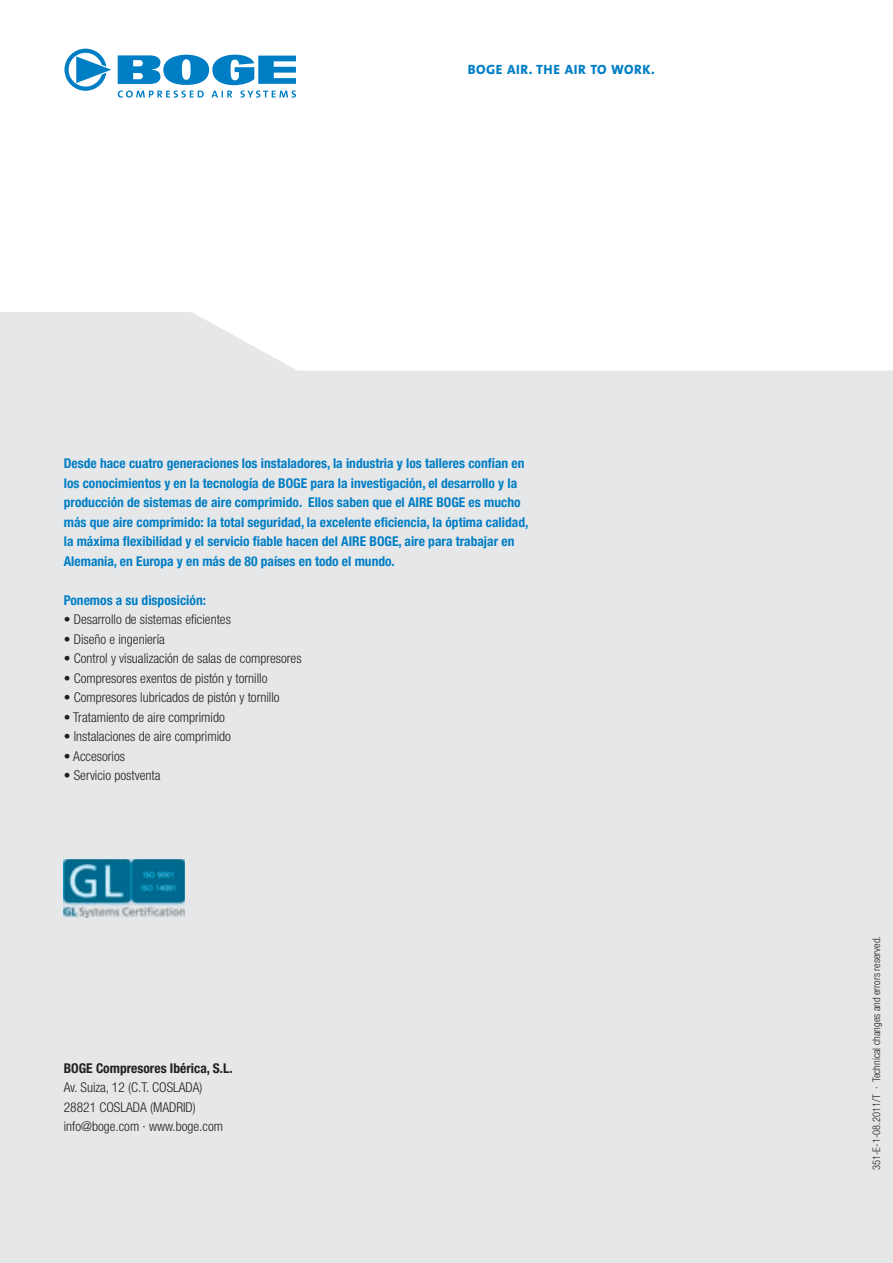
<style>
.page{position:relative;width:893px;height:1263px;background:#fff}
.page>*{position:absolute;margin:0;border:0;box-sizing:border-box;transform-origin:0 0}
.t1{font:700 condensed 13.5px/19.5px "Helvetica Neue";color:#007ec5}
.t2{font:300 condensed 13.5px/19.5px "Helvetica Neue";color:#231f20}
.t3{font:700 condensed 13.5px "Helvetica Neue";color:#231f20}
.t4{font:800 13.5px "The Sans";letter-spacing:.035em;color:#007ec5}
.t5{font:300 condensed 10.5px "Helvetica Neue";color:#231f20}
</style>
<div class="page">
<div style="left:0;top:312px;width:893px;height:951px;background:#e6e7e9"></div>
<img style="left:64px;top:859px;width:120px;height:58px">
<svg style="left:118px;top:55px;width:178px;height:43px"></svg>
<svg style="left:64px;top:49px;width:47px;height:42px"></svg>
<p class="t4" style="left:468px;top:64px;width:189px">BOGE AIR. THE AIR TO WORK.</p>
<p class="t1" style="left:64px;top:455px;width:466px">Desde hace cuatro generaciones los instaladores, la industria y los talleres confían en los conocimientos y en la tecnología de BOGE para la investigación, el desarrollo y la producción de sistemas de aire comprimido. Ellos saben que el AIRE BOGE es mucho más que aire comprimido: la total seguridad, la excelente eficiencia, la óptima calidad, la máxima flexibilidad y el servicio fiable hacen del AIRE BOGE, aire para trabajar en Alemania, en Europa y en más de 80 países en todo el mundo.</p>
<p class="t1" style="left:64px;top:591px;width:144px">Ponemos a su disposición:</p>
<p class="t2" style="left:64px;top:611px;width:169px">• Desarrollo de sistemas eficientes</p>
<p class="t2" style="left:64px;top:630px;width:103px">• Diseño e ingeniería</p>
<p class="t2" style="left:64px;top:650px;width:239px">• Control y visualización de salas de compresores</p>
<p class="t2" style="left:64px;top:669px;width:205px">• Compresores exentos de pistón y tornillo</p>
<p class="t2" style="left:64px;top:689px;width:217px">• Compresores lubricados de pistón y tornillo</p>
<p class="t2" style="left:64px;top:708px;width:162px">• Tratamiento de aire comprimido</p>
<p class="t2" style="left:64px;top:728px;width:169px">• Instalaciones de aire comprimido</p>
<p class="t2" style="left:64px;top:747px;width:63px">• Accesorios</p>
<p class="t2" style="left:64px;top:767px;width:98px">• Servicio postventa</p>
<p class="t3" style="left:64px;top:1063px;width:170px">BOGE Compresores Ibérica, S.L.</p>
<p class="t2" style="left:64px;top:1079px;width:161px">Av. Suiza, 12 (C.T. COSLADA)<br>28821 COSLADA (MADRID) info@boge.com · www.boge.com</p>
<p class="t5" style="left:872px;top:1170px;width:235px;rotate:-90deg">351-E-1-08.2011/T · Technical changes and errors reserved.</p>
</div>
